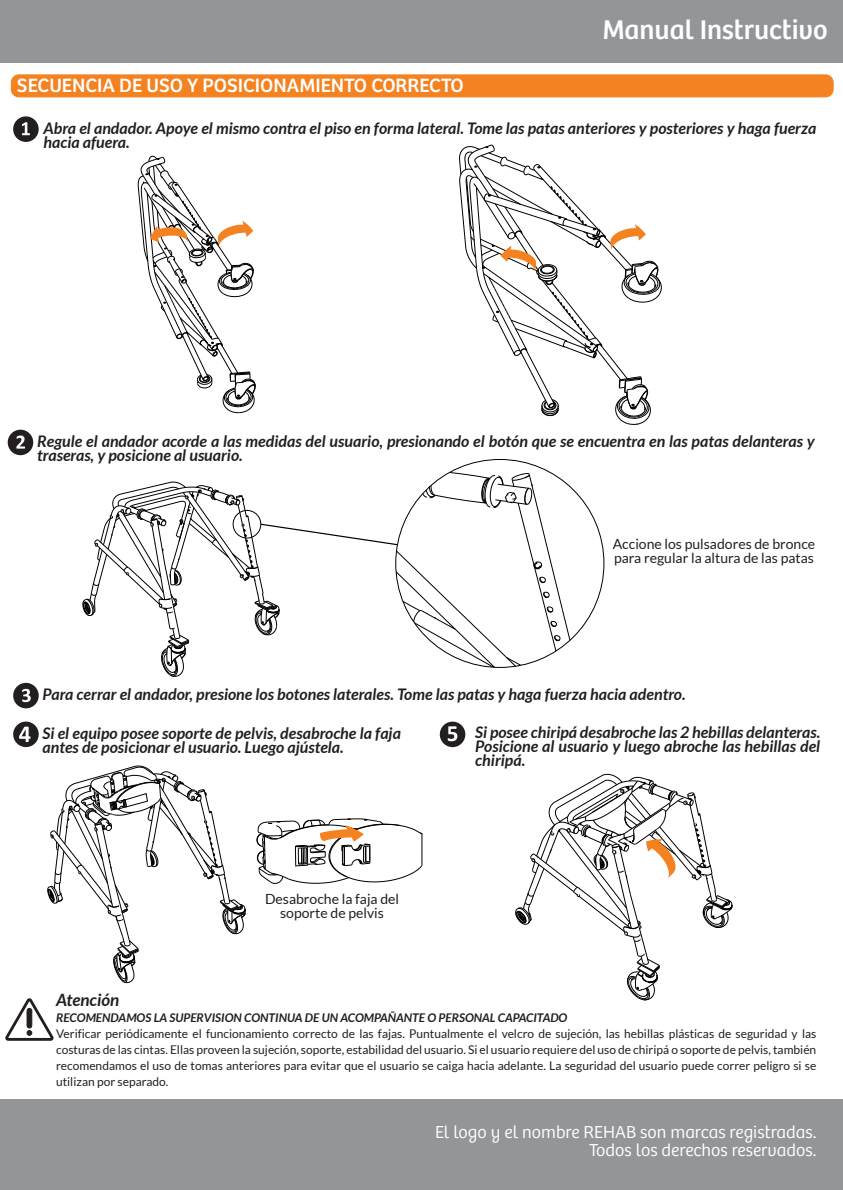
<style>
.page{position:relative;width:843px;height:1190px;background:#fff}
.page>*{position:absolute;margin:0;border:0;box-sizing:border-box;transform-origin:0 0}
.t1{font:28px "Bree";color:#fff}
.t2{font:20px "Bree";color:#fff}
.t3{font:300 18px/18px "Bree";color:#fff;text-align:right}
.t4{font:italic 700 17px "Lato";color:#231f20}
.t5{font:italic 700 16px/14px "Lato";color:#231f20}
.t6{font:14px/14px "Lato";color:#231f20}
.t7{font:12px/16px "Lato";color:#231f20;text-align:justify}
.t8{font:italic 700 12px "Lato";color:#231f20}
</style>
<div class="page">
<div style="left:0;top:0;width:842px;height:62px;background:#939598"></div>
<div style="left:11px;top:75px;width:821px;height:22px;background:#f58220;border-radius:8px"></div>
<div style="left:11px;top:74px;width:822px;height:23px;border:1px solid #f58220;border-radius:8px"></div>
<svg style="left:5px;top:998px;width:49px;height:43px"></svg>
<div style="left:13px;top:116px;width:26px;height:26px;background:#231f20;border-radius:50%"></div>
<svg style="left:22px;top:122px;width:8px;height:13px"></svg>
<div style="left:13px;top:683px;width:26px;height:26px;background:#231f20;border-radius:50%"></div>
<svg style="left:22px;top:689px;width:9px;height:13px"></svg>
<div style="left:8px;top:430px;width:25px;height:25px;background:#231f20;border-radius:50%"></div>
<svg style="left:16px;top:436px;width:9px;height:13px"></svg>
<svg style="left:82px;top:461px;width:497px;height:216px"></svg>
<div style="left:232px;top:510px;width:29px;height:28px;border:1px solid #000;border-radius:50%"></div>
<svg style="left:47px;top:765px;width:199px;height:219px"></svg>
<svg style="left:515px;top:774px;width:217px;height:227px"></svg>
<svg style="left:13px;top:721px;width:26px;height:27px"></svg>
<svg style="left:19px;top:727px;width:11px;height:15px"></svg>
<svg style="left:439px;top:721px;width:26px;height:27px"></svg>
<svg style="left:447px;top:726px;width:10px;height:15px"></svg>
<svg style="left:256px;top:818px;width:166px;height:66px"></svg>
<div style="left:0;top:1100px;width:842px;height:90px;background:#939598"></div>
<svg style="left:459px;top:144px;width:202px;height:281px"></svg>
<svg style="left:138px;top:155px;width:118px;height:258px"></svg>
<p class="t2" style="left:17px;top:73px;width:448px">SECUENCIA DE USO Y POSICIONAMIENTO CORRECTO</p>
<h1 class="t1" style="left:602px;top:13px;width:227px">Manual Instructivo</h1>
<p class="t5" style="left:43px;top:122px;width:774px">Abra el andador. Apoye el mismo contra el piso en forma lateral. Tome las patas anteriores y posteriores y haga fuerza hacia afuera.</p>
<p class="t5" style="left:37px;top:435px;width:778px">Regule el andador acorde a las medidas del usuario, presionando el botón que se encuentra en las patas delanteras y traseras, y posicione al usuario.</p>
<p class="t6" style="left:612px;top:537px;width:204px">Accione los pulsadores de bronce para regular la altura de las patas</p>
<p class="t5" style="left:42px;top:688px;width:644px">Para cerrar el andador, presione los botones laterales. Tome las patas y haga fuerza hacia adentro.</p>
<p class="t5" style="left:42px;top:726px;width:360px">Si el equipo posee soporte de pelvis, desabroche la faja antes de posicionar el usuario. Luego ajústela.</p>
<p class="t5" style="left:475px;top:726px;width:346px;text-align:justify">Si posee chiripá desabroche las 2 hebillas delanteras.<br>Posicione al usuario y luego abroche las hebillas del chiripá.</p>
<p class="t6" style="left:265px;top:892px;width:135px;text-align:center">Desabroche la faja del soporte de pelvis</p>
<p class="t4" style="left:56px;top:990px;width:65px">Atención</p>
<p class="t8" style="left:56px;top:1011px;width:512px">RECOMENDAMOS LA SUPERVISION CONTINUA DE UN ACOMPAÑANTE O PERSONAL CAPACITADO</p>
<p class="t7" style="left:56px;top:1025px;width:761px">Verificar periódicamente el funcionamiento correcto de las fajas. Puntualmente el velcro de sujeción, las hebillas plásticas de seguridad y las costuras de las cintas. Ellas proveen la sujeción, soporte, estabilidad del usuario. Si el usuario requiere del uso de chiripá o soporte de pelvis, también recomendamos el uso de tomas anteriores para evitar que el usuario se caiga hacia adelante. La seguridad del usuario puede correr peligro si se utilizan por separado.</p>
<p class="t3" style="left:435px;top:1123px;width:382px">El logo y el nombre REHAB son marcas registradas.<br>Todos los derechos reservados.</p>
</div>
